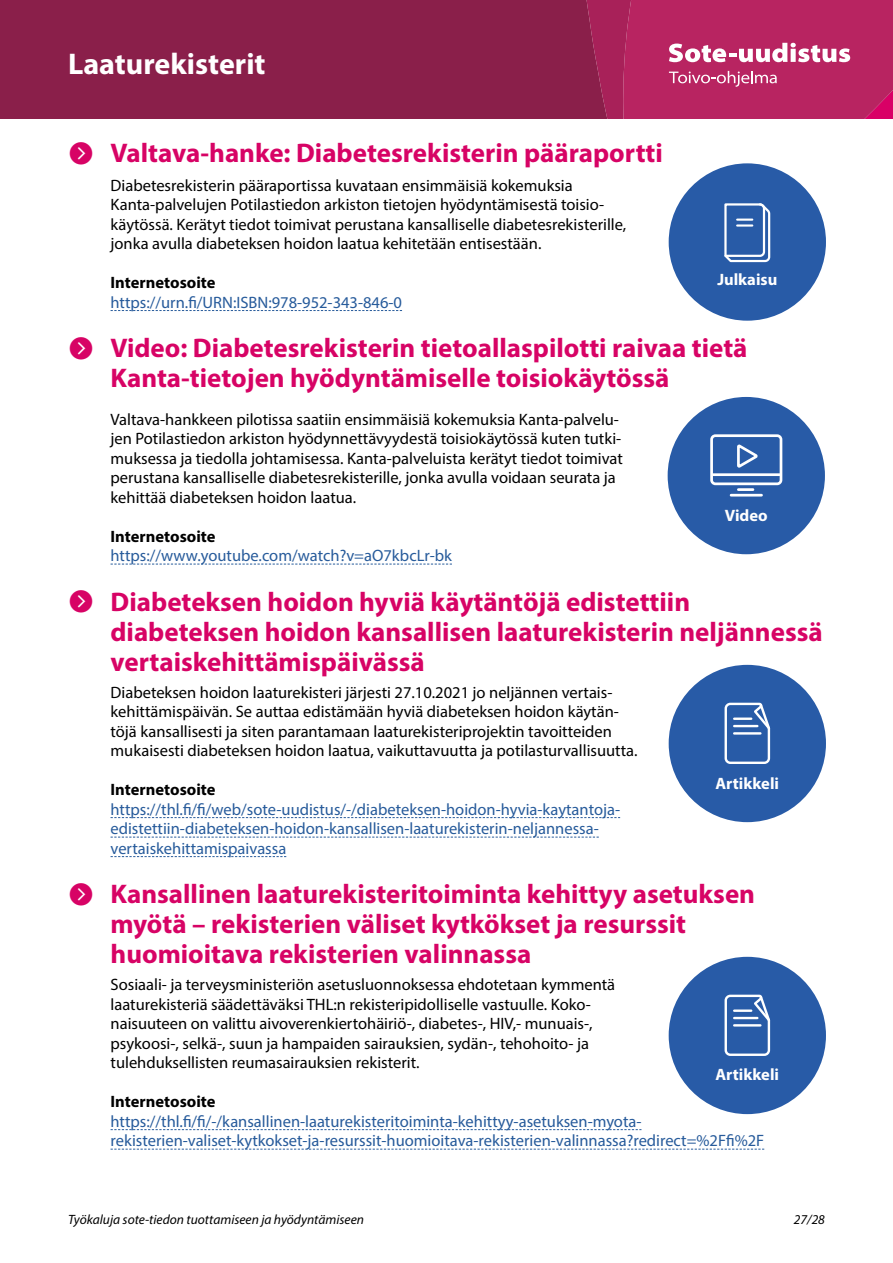
<style>
.page{position:relative;width:893px;height:1263px;background:#fff}
.page>*{position:absolute;margin:0;border:0;box-sizing:border-box;transform-origin:0 0}
.Running_header{font:700 30px "Myriad Pro";color:#fff}
.H1_Päätason_otsikko{font:700 27px/30px "Myriad Pro";color:#d70365}
.Leipäteksti{font:16.5px/19.5px "Myriad Pro";color:#000}
.Leipäteksti-2{font:16.5px/19.5px "Myriad Pro";color:#275b9b}
.H2_musta{font:700 16.5px "Myriad Pro";color:#000}
.t1{font:700 16.5px "Myriad Pro";color:#fff}
.t2{font:italic 13.5px "Myriad Pro";color:#000}
.s1{font-family:"THL";font-weight:400;font-size:30px}
</style>
<div class="page">
<div style="left:0;top:0;width:575px;height:118px;background:#8a1f4a"></div>
<svg style="left:575px;top:0;width:318px;height:118px;background:#b72f67"></svg>
<div style="left:669px;top:163px;width:157px;height:158px;background:#285ba7;border-radius:50%"></div>
<svg style="left:724px;top:203px;width:47px;height:60px"></svg>
<div style="left:669px;top:665px;width:157px;height:157px;background:#285ba7;border-radius:50%"></div>
<svg style="left:724px;top:702px;width:47px;height:62px"></svg>
<hr style="left:734px;top:717px;width:17px;height:3px;background:#fff">
<hr style="left:734px;top:725px;width:23px;height:2px;background:#fff">
<hr style="left:734px;top:732px;width:26px;height:3px;background:#fff">
<div style="left:668px;top:397px;width:157px;height:157px;background:#285ba7;border-radius:50%"></div>
<div style="left:710px;top:434px;width:72px;height:51px;border:3px solid #fff;border-radius:4px"></div>
<hr style="left:731px;top:494px;width:30px;height:2px;background:#fff">
<hr style="left:713px;top:473px;width:67px;height:3px;background:#fff">
<hr style="left:738px;top:488px;width:15px;height:3px;background:#fff">
<svg style="left:737px;top:444px;width:21px;height:24px"></svg>
<div style="left:669px;top:957px;width:157px;height:157px;background:#285ba7;border-radius:50%"></div>
<svg style="left:724px;top:994px;width:47px;height:62px"></svg>
<hr style="left:734px;top:1009px;width:17px;height:3px;background:#fff">
<hr style="left:734px;top:1017px;width:23px;height:2px;background:#fff">
<hr style="left:734px;top:1024px;width:26px;height:2px;background:#fff">
<svg style="left:111px;top:310px;width:291px;height:1px"></svg>
<svg style="left:111px;top:564px;width:341px;height:1px"></svg>
<svg style="left:111px;top:817px;width:509px;height:1px"></svg>
<svg style="left:111px;top:837px;width:488px;height:1px"></svg>
<svg style="left:111px;top:856px;width:175px;height:1px"></svg>
<svg style="left:111px;top:1129px;width:530px;height:1px"></svg>
<svg style="left:111px;top:1149px;width:653px;height:1px"></svg>
<h1 class="Running_header" style="left:68px;top:44px;width:199px">Laaturekisterit</h1>
<h2 class="H1_Päätason_otsikko" style="left:68px;top:137px;width:596px"><span class="s1">A</span> Valtava-hanke: Diabetesrekisterin pääraportti</h2>
<p class="Leipäteksti" style="left:111px;top:175px;width:517px">Diabetesrekisterin pääraportissa kuvataan ensimmäisiä kokemuksia Kanta-palvelujen Potilastiedon arkiston tietojen hyödyntämisestä toisio&shy;käytössä. Kerätyt tiedot toimivat perustana kansalliselle diabetesrekisterille, jonka avulla diabeteksen hoidon laatua kehitetään entisestään.</p>
<p class="H2_musta" style="left:111px;top:272px;width:107px">Internetosoite</p>
<p class="Leipäteksti-2" style="left:111px;top:292px;width:293px">https://urn.fi/URN:ISBN:978-952-343-846-0</p>
<h2 class="H1_Päätason_otsikko" style="left:111px;top:332px;width:638px;text-indent:-43px"><span class="s1">A</span> Video: Diabetesrekisterin tietoallaspilotti raivaa tietä<br>Kanta-tietojen hyödyntämiselle toisiokäytössä</h2>
<p class="Leipäteksti" style="left:111px;top:409px;width:514px">Valtava-hankkeen pilotissa saatiin ensimmäisiä kokemuksia Kanta-palvelu&shy;jen Potilastiedon arkiston hyödynnettävyydestä toisiokäytössä kuten tutki&shy;muksessa ja tiedolla johtamisessa. Kanta-palveluista kerätyt tiedot toimivat perustana kansalliselle diabetesrekisterille, jonka avulla voidaan seurata ja kehittää diabeteksen hoidon laatua.</p>
<p class="H2_musta" style="left:111px;top:525px;width:107px">Internetosoite</p>
<p class="Leipäteksti-2" style="left:111px;top:545px;width:343px">https://www.youtube.com/watch?v=aO7kbcLr-bk</p>
<h2 class="H1_Päätason_otsikko" style="left:111px;top:586px;width:714px;text-indent:-43px"><span class="s1">A</span> Diabeteksen hoidon hyviä käytäntöjä edistettiin diabeteksen hoidon kansallisen laaturekisterin neljännessä vertaiskehittämispäivässä</h2>
<p class="Leipäteksti" style="left:111px;top:682px;width:528px">Diabeteksen hoidon laaturekisteri järjesti 27.10.2021 jo neljännen vertais&shy;kehittämispäivän. Se auttaa edistämään hyviä diabeteksen hoidon käytän&shy;töjä kansallisesti ja siten parantamaan laaturekisteriprojektin tavoitteiden mukaisesti diabeteksen hoidon laatua, vaikuttavuutta ja potilasturvallisuutta.</p>
<p class="H2_musta" style="left:111px;top:779px;width:107px">Internetosoite</p>
<p class="Leipäteksti-2" style="left:111px;top:799px;width:511px">https://thl.fi/fi/web/sote-uudistus/-/diabeteksen-hoidon-hyvia-kaytantoja&shy;edistettiin-diabeteksen-hoidon-kansallisen-laaturekisterin-neljannessa&shy;vertaiskehittamispaivassa</p>
<h2 class="H1_Päätason_otsikko" style="left:111px;top:878px;width:646px;text-indent:-43px"><span class="s1">A</span> Kansallinen laaturekisteritoiminta kehittyy asetuksen myötä – rekisterien väliset kytkökset ja resurssit huomioitava rekisterien valinnassa</h2>
<p class="Leipäteksti" style="left:111px;top:974px;width:506px">Sosiaali- ja terveysministeriön asetusluonnoksessa ehdotetaan kymmentä laaturekisteriä säädettäväksi THL:n rekisteripidolliselle vastuulle. Koko&shy;naisuuteen on valittu aivoverenkiertohäiriö-, diabetes-, HIV,- munuais-, psykoosi-, selkä-, suun ja hampaiden sairauksien, sydän-, tehohoito- ja tulehduksellisten reumasairauksien rekisterit.</p>
<p class="H2_musta" style="left:111px;top:1091px;width:107px">Internetosoite</p>
<p class="Leipäteksti-2" style="left:111px;top:1111px;width:655px">https://thl.fi/fi/-/kansallinen-laaturekisteritoiminta-kehittyy-asetuksen-myota&shy;rekisterien-valiset-kytkokset-ja-resurssit-huomioitava-rekisterien-valinnassa?redirect=%2Ffi%2F</p>
<p class="t1" style="left:717px;top:269px;width:61px">Julkaisu</p>
<p class="t1" style="left:725px;top:504px;width:44px">Video</p>
<p class="t1" style="left:716px;top:772px;width:65px">Artikkeli</p>
<p class="t1" style="left:716px;top:1064px;width:65px">Artikkeli</p>
<p class="t2" style="left:68px;top:1211px;width:297px">Työkaluja sote-tiedon tuottamiseen ja hyödyntämiseen</p>
<p class="t2" style="left:794px;top:1211px;width:32px">27/28</p>
</div>
